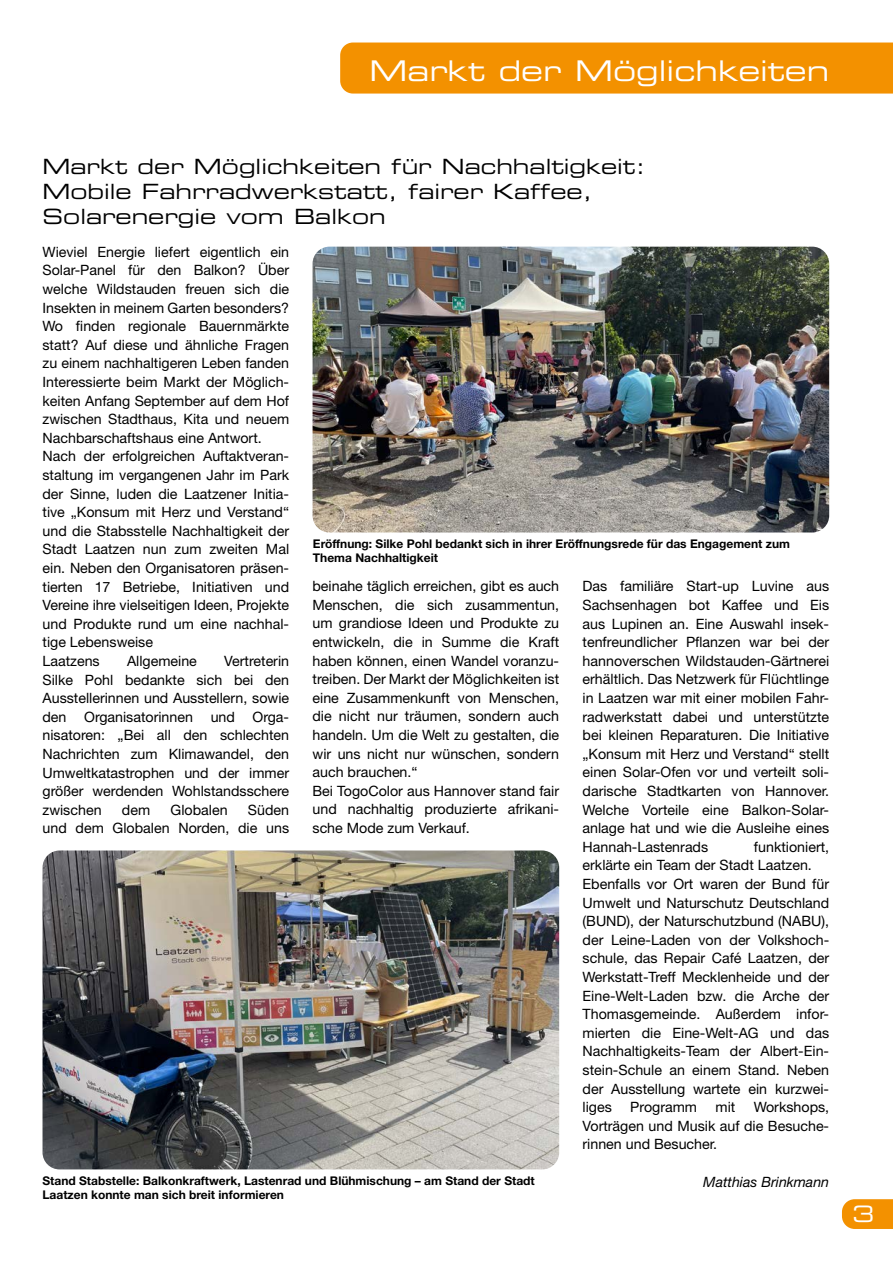
<style>
.page{position:relative;width:893px;height:1263px;background:#fff}
.page>*{position:absolute;margin:0;border:0;box-sizing:border-box;transform-origin:0 0}
.t1{font:28.5px "Eurostile Extended Two";color:#fff}
.t2{font:22.5px "Eurostile Extended Two";color:#fff}
.t3{font:21px/25.2px "Eurostile Extended Two";color:#000}
.t4{font:14.25px/18.6px "Helvetica Neue LT Std";color:#000}
.t5{font:italic 14.25px "Helvetica Neue LT Std";color:#000}
.t6{font:700 12px/14.4px "Helvetica Neue LT Std";color:#000}
</style>
<div class="page">
<svg style="left:842px;top:1199px;width:51px;height:30px;background:#f3960d"></svg>
<div style="left:340px;top:43px;width:553px;height:51px;background:#f39100"></div>
<img style="left:313px;top:247px;width:516px;height:285px">
<img style="left:43px;top:850px;width:516px;height:319px">
<h1 class="t1" style="left:370px;top:51px;width:461px">Markt der Möglichkeiten</h1>
<h3 class="t3" style="left:43px;top:153px;width:604px">Markt der Möglichkeiten für Nachhaltigkeit:<br>Mobile Fahrradwerkstatt, fairer Kaffee,<br>Solarenergie vom Balkon</h3>
<p class="t4" style="left:43px;top:242px;width:248px">Wieviel Energie liefert eigentlich ein Solar-Panel für den Balkon? Über welche Wildstauden freuen sich die Insekten in meinem Garten besonders?<br>Wo finden regionale Bauernmärkte statt? Auf diese und ähnliche Fragen zu einem nachhaltigeren Leben fanden Interessierte beim Markt der Möglich&shy;keiten Anfang September auf dem Hof zwischen Stadthaus, Kita und neuem Nachbarschaftshaus eine Antwort.<br>Nach der erfolgreichen Auftaktveran&shy;staltung im vergangenen Jahr im Park der Sinne, luden die Laatzener Initia&shy;tive „Konsum mit Herz und Verstand“ und die Stabsstelle Nachhaltigkeit der Stadt Laatzen nun zum zweiten Mal ein. Neben den Organisatoren präsen&shy;tierten 17 Betriebe, Initiativen und Vereine ihre vielseitigen Ideen, Projekte und Produkte rund um eine nachhal&shy;tige Lebensweise<br>Laatzens</p>
<p class="t6" style="left:313px;top:536px;width:479px">Eröffnung: Silke Pohl bedankt sich in ihrer Eröffnungsrede für das Engagement zum<br>Thema Nachhaltigkeit</p>
<p class="t4" style="left:583px;top:577px;width:248px;text-align:justify">Das familiäre Start-up Luvine aus Sachsenhagen bot Kaffee und Eis aus Lupinen an. Eine Auswahl insek&shy;tenfreundlicher Pflanzen war bei der hannoverschen Wildstauden-Gärtnerei erhältlich. Das Netzwerk für Flüchtlinge in Laatzen war mit einer mobilen Fahr&shy;radwerkstatt dabei und unterstützte bei kleinen Reparaturen. Die Initiative „Konsum mit Herz und Verstand“ stellt einen Solar-Ofen vor und verteilt soli&shy;darische Stadtkarten von Hannover.<br>Welche Vorteile eine Balkon-Solar&shy;anlage hat und wie die Ausleihe eines Hannah-Lastenrads</p>
<p class="t4" style="left:313px;top:577px;width:248px">beinahe täglich erreichen, gibt es auch Menschen, die sich zusammentun, um grandiose Ideen und Produkte zu entwickeln, die in Summe die Kraft haben können, einen Wandel voranzu&shy;treiben. Der Markt der Möglichkeiten ist eine Zusammenkunft von Menschen, die nicht nur träumen, sondern auch handeln. Um die Welt zu gestalten, die wir uns nicht nur wünschen, sondern auch brauchen.“<br>Bei TogoColor aus Hannover stand fair und nachhaltig produzierte afrikani&shy;sche Mode zum Verkauf.</p>
<p class="t4" style="left:43px;top:651px;width:248px;text-align:justify;text-indent:182px">Vertreterin Silke Pohl bedankte sich bei den Ausstellerinnen und Ausstellern, sowie den Organisatorinnen und Orga&shy;nisatoren: „Bei all den schlechten Nachrichten zum Klimawandel, den Umweltkatastrophen und der immer größer werdenden Wohlstandsschere zwischen</p>
<p class="t4" style="left:127px;top:651px;width:71px">Allgemeine</p>
<p class="t4" style="left:43px;top:800px;width:248px;text-align:right">Süden<br>und dem Globalen Norden, die uns</p>
<p class="t4" style="left:122px;top:800px;width:30px">dem</p>
<p class="t4" style="left:171px;top:800px;width:58px">Globalen</p>
<p class="t4" style="left:583px;top:837px;width:248px;text-indent:171px">funktioniert, erklärte ein Team der Stadt Laatzen.<br>Ebenfalls vor Ort waren der Bund für<br>Umwelt und Naturschutz Deutschland (BUND), der Naturschutzbund (NABU), der Leine-Laden von der Volkshoch&shy;schule, das Repair Café Laatzen, der<br>Werkstatt-Treff Mecklenheide und der<br>Eine-Welt-Laden bzw. die Arche der<br>Thomasgemeinde. Außerdem infor&shy;mierten die Eine-Welt-AG und das<br>Nachhaltigkeits-Team der Albert-Ein&shy;stein-Schule an einem Stand. Neben der Ausstellung wartete ein kurzwei&shy;liges</p>
<p class="t4" style="left:583px;top:1097px;width:248px;text-align:justify;text-indent:171px">Workshops, Vorträgen und Musik auf die Besuche&shy;rinnen und Besucher.</p>
<p class="t5" style="left:703px;top:1173px;width:127px">Matthias Brinkmann</p>
<p class="t4" style="left:630px;top:1097px;width:68px">Programm</p>
<p class="t4" style="left:715px;top:1097px;width:21px">mit</p>
<p class="t6" style="left:43px;top:1173px;width:494px">Stand Stabstelle: Balkonkraftwerk, Lastenrad und Blühmischung – am Stand der Stadt<br>Laatzen konnte man sich breit informieren</p>
<h2 class="t2" style="left:853px;top:1198px;width:23px">3</h2>
</div>
